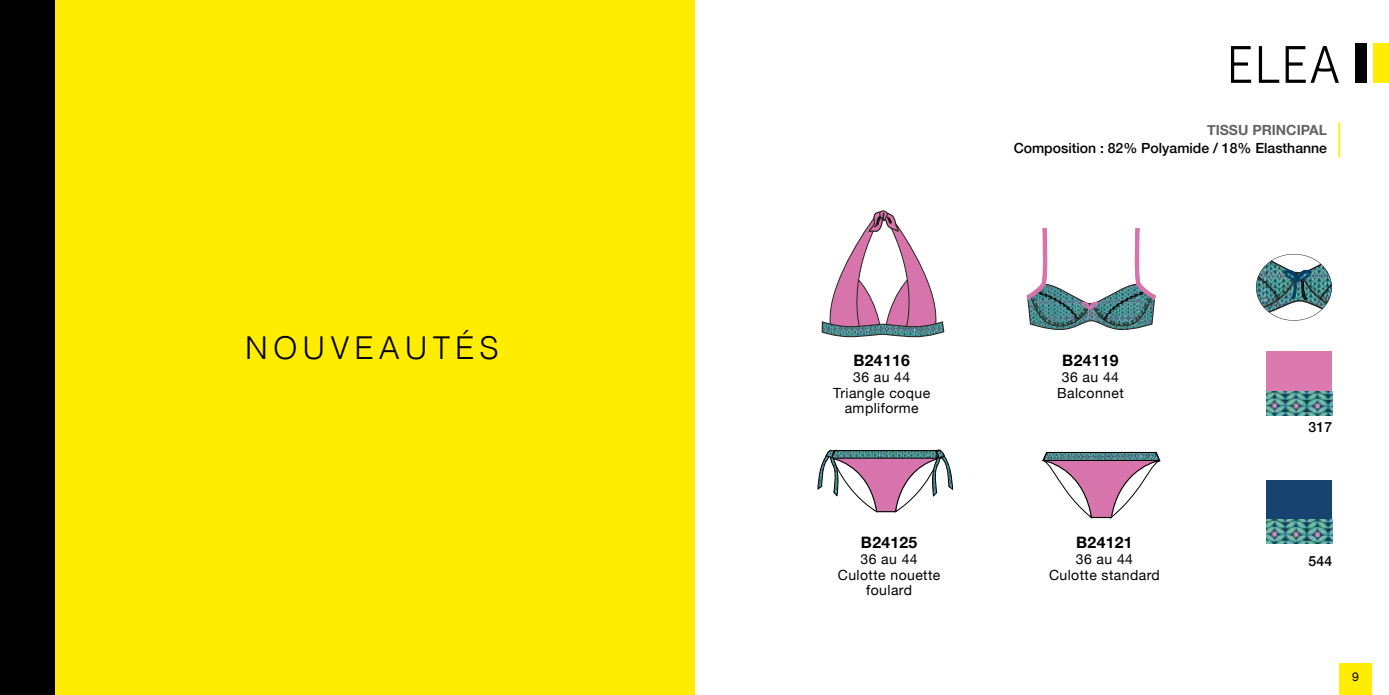
<style>
.page{position:relative;width:1389px;height:695px;background:#fff}
.page>*{position:absolute;margin:0;border:0;box-sizing:border-box;transform-origin:0 0}
.t1{font:200 52.5px "Darwin";color:#000}
.t2{font:300 31.5px "Helvetica";letter-spacing:.16em;color:#000}
.t3{font:700 15.75px "Helvetica Neue";letter-spacing:.02em;color:#000}
.t4{font:14px/15.8px "Helvetica Neue";letter-spacing:.03em;color:#000;text-align:center}
.t5{font:500 14px "Helvetica Neue";color:#000}
.t6{font:700 14px "Helvetica Neue";color:#646363}
.t7{font:12.25px "Helvetica Neue";color:#000}
</style>
<div class="page">
<div style="left:1339px;top:663px;width:33px;height:31px;background:#ffed00"></div>
<svg style="left:821px;top:210px;width:124px;height:128px"></svg>
<svg style="left:1026px;top:228px;width:130px;height:102px"></svg>
<svg style="left:817px;top:449px;width:136px;height:64px"></svg>
<svg style="left:1042px;top:451px;width:119px;height:68px"></svg>
<hr style="left:1338px;top:122px;width:2px;height:35px;background:#ffed00">
<div style="left:1355px;top:43px;width:11px;height:40px;background:#000"></div>
<div style="left:1373px;top:43px;width:16px;height:40px;background:#ffed00"></div>
<img style="left:1256px;top:254px;width:76px;height:66px">
<div style="left:1266px;top:351px;width:66px;height:64px;background:#dc7aaf"></div>
<div style="left:1266px;top:480px;width:66px;height:63px;background:#17446e"></div>
<img style="left:1266px;top:391px;width:66px;height:24px">
<img style="left:1266px;top:519px;width:66px;height:24px">
<div style="left:0;top:0;width:694px;height:694px;background:#ffed00"></div>
<div style="left:0;top:0;width:55px;height:694px;background:#000"></div>
<h2 class="t2" style="left:245px;top:321px;width:255px">NOUVEAUTÉS</h2>
<h1 class="t1" style="left:1227px;top:34px;width:113px">ELEA</h1>
<p class="t6" style="left:1207px;top:119px;width:121px">TISSU PRINCIPAL</p>
<p class="t5" style="left:1014px;top:137px;width:315px">Composition : 82% Polyamide / 18% Elasthanne</p>
<p class="t3" style="left:853px;top:348px;width:58px">B24116</p>
<p class="t4" style="left:833px;top:369px;width:98px">36 au 44<br>Triangle coque ampliforme</p>
<p class="t3" style="left:861px;top:530px;width:58px">B24125</p>
<p class="t4" style="left:838px;top:551px;width:104px">36 au 44<br>Culotte nouette foulard</p>
<p class="t3" style="left:1062px;top:348px;width:58px">B24119</p>
<p class="t4" style="left:1057px;top:369px;width:68px">36 au 44<br>Balconnet</p>
<p class="t3" style="left:1076px;top:530px;width:58px">B24121</p>
<p class="t4" style="left:1049px;top:551px;width:112px">36 au 44<br>Culotte standard</p>
<p class="t5" style="left:1308px;top:416px;width:25px">317</p>
<p class="t5" style="left:1308px;top:550px;width:25px">544</p>
<p class="t7" style="left:1352px;top:667px;width:8px">9</p>
</div>
